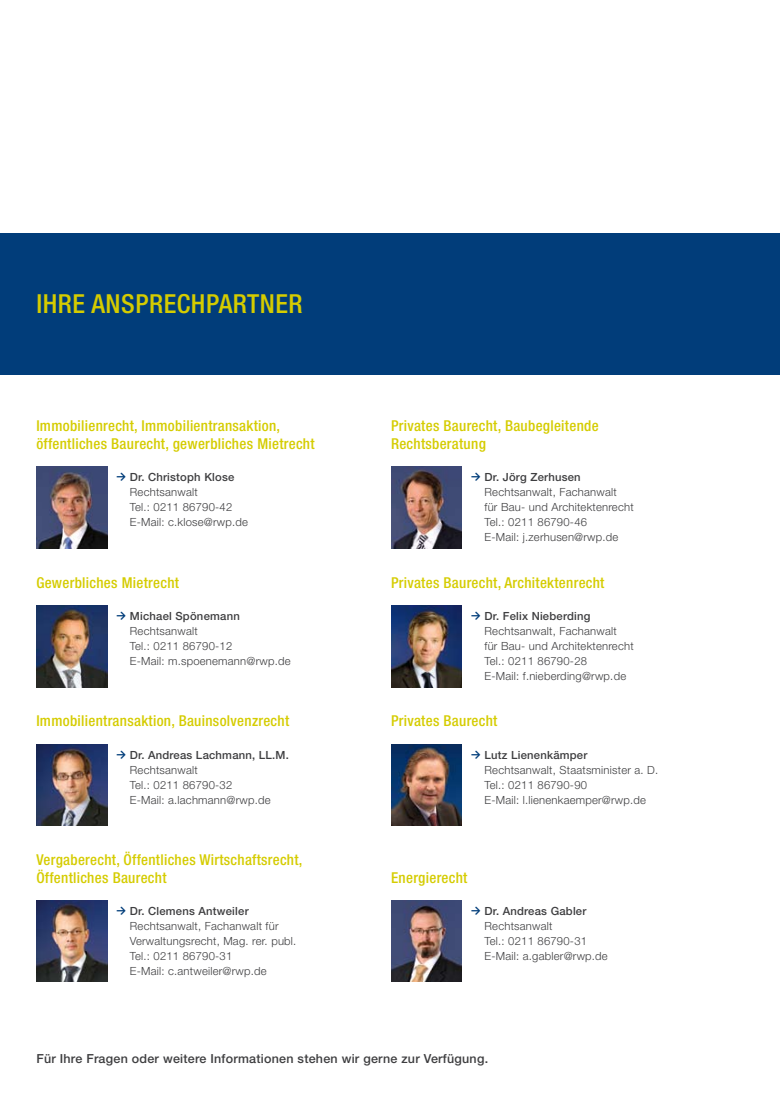
<style>
.page{position:relative;width:780px;height:1099px;background:#fff}
.page>*{position:absolute;margin:0;border:0;box-sizing:border-box;transform-origin:0 0}
.t1{font:500 condensed 26.25px "Helvetica Neue LT Pro";letter-spacing:.02em;color:#d5cc00}
.t2{font:500 condensed 15px/17.5px "Helvetica Neue LT Pro";letter-spacing:.02em;color:#d5cc00}
.t3{font:500 12.5px "Helvetica Neue LT Pro";letter-spacing:.02em;color:#3e3e40}
.t4{font:300 11.25px/15px "Helvetica Neue LT Pro";letter-spacing:.02em;color:#3e3e40}
.s1{font-family:"Calibri";font-weight:700;color:#013d7a}
.s2{font-weight:500}
</style>
<div class="page">
<div style="left:0;top:233px;width:780px;height:142px;background:#013d7a"></div>
<img style="left:36px;top:466px;width:71px;height:82px">
<img style="left:37px;top:900px;width:70px;height:81px">
<img style="left:37px;top:605px;width:70px;height:82px">
<img style="left:37px;top:744px;width:70px;height:82px">
<img style="left:391px;top:466px;width:71px;height:82px">
<img style="left:391px;top:744px;width:71px;height:82px">
<img style="left:391px;top:605px;width:71px;height:82px">
<img style="left:391px;top:900px;width:71px;height:81px">
<h1 class="t1" style="left:36px;top:288px;width:268px">Ihre Ansprechpartner</h1>
<h2 class="t2" style="left:36px;top:417px;width:280px">Immobilienrecht, Immobilientransaktion, öffentliches Baurecht, gewerbliches Mietrecht</h2>
<p class="t4" style="left:130px;top:469px;width:120px;text-indent:-14px"><span class="s1">→</span> <span class="s2">Dr. Christoph Klose<br></span>Rechtsanwalt<br>Tel.: 0211 86790-42<br>E-Mail: c.klose@rwp.de</p>
<h2 class="t2" style="left:36px;top:573px;width:144px">Gewerbliches Mietrecht</h2>
<p class="t4" style="left:130px;top:608px;width:162px;text-indent:-14px"><span class="s1">→</span> <span class="s2">Michael Spönemann<br></span>Rechtsanwalt<br>Tel.: 0211 86790-12<br>E-Mail: m.spoenemann@rwp.de</p>
<h2 class="t2" style="left:36px;top:712px;width:254px">Immobilientransaktion, Bauinsolvenzrecht</h2>
<p class="t4" style="left:130px;top:747px;width:161px;text-indent:-14px"><span class="s1">→</span> <span class="s2">Dr. Andreas Lachmann, LL.M.<br></span>Rechtsanwalt<br>Tel.: 0211 86790-32<br>E-Mail: a.lachmann@rwp.de</p>
<h2 class="t2" style="left:36px;top:851px;width:268px">Vergaberecht, Öffentliches Wirtschaftsrecht,<br>Öffentliches Baurecht</h2>
<p class="t4" style="left:130px;top:903px;width:168px;text-indent:-14px"><span class="s1">→</span> <span class="s2">Dr. Clemens Antweiler<br></span>Rechtsanwalt, Fachanwalt für<br>Verwaltungsrecht, Mag. rer. publ.<br>Tel.: 0211 86790-31<br>E-Mail: c.antweiler@rwp.de</p>
<h2 class="t2" style="left:391px;top:417px;width:209px">Privates Baurecht, Baubegleitende<br>Rechtsberatung</h2>
<p class="t4" style="left:484px;top:469px;width:151px;text-indent:-14px"><span class="s1">→</span> <span class="s2">Dr. Jörg Zerhusen<br></span>Rechtsanwalt, Fachanwalt<br>für Bau- und Architektenrecht<br>Tel.: 0211 86790-46<br>E-Mail: j.zerhusen@rwp.de</p>
<h2 class="t2" style="left:391px;top:573px;width:215px">Privates Baurecht, Architektenrecht</h2>
<p class="t4" style="left:484px;top:608px;width:151px;text-indent:-14px"><span class="s1">→</span> <span class="s2">Dr. Felix Nieberding<br></span>Rechtsanwalt, Fachanwalt<br>für Bau- und Architektenrecht<br>Tel.: 0211 86790-28<br>E-Mail: f.nieberding@rwp.de</p>
<h2 class="t2" style="left:391px;top:712px;width:108px">Privates Baurecht</h2>
<p class="t4" style="left:484px;top:747px;width:175px;text-indent:-14px"><span class="s1">→</span> <span class="s2">Lutz Lienenkämper<br></span>Rechtsanwalt, Staatsminister a. D.<br>Tel.: 0211 86790-90<br>E-Mail: l.lienenkaemper@rwp.de</p>
<h2 class="t2" style="left:391px;top:868px;width:78px">Energierecht</h2>
<p class="t4" style="left:484px;top:903px;width:125px;text-indent:-14px"><span class="s1">→</span> <span class="s2">Dr. Andreas Gabler<br></span>Rechtsanwalt<br>Tel.: 0211 86790-31<br>E-Mail: a.gabler@rwp.de</p>
<p class="t3" style="left:36px;top:1050px;width:453px">Für Ihre Fragen oder weitere Informationen stehen wir gerne zur Verfügung.</p>
</div>
